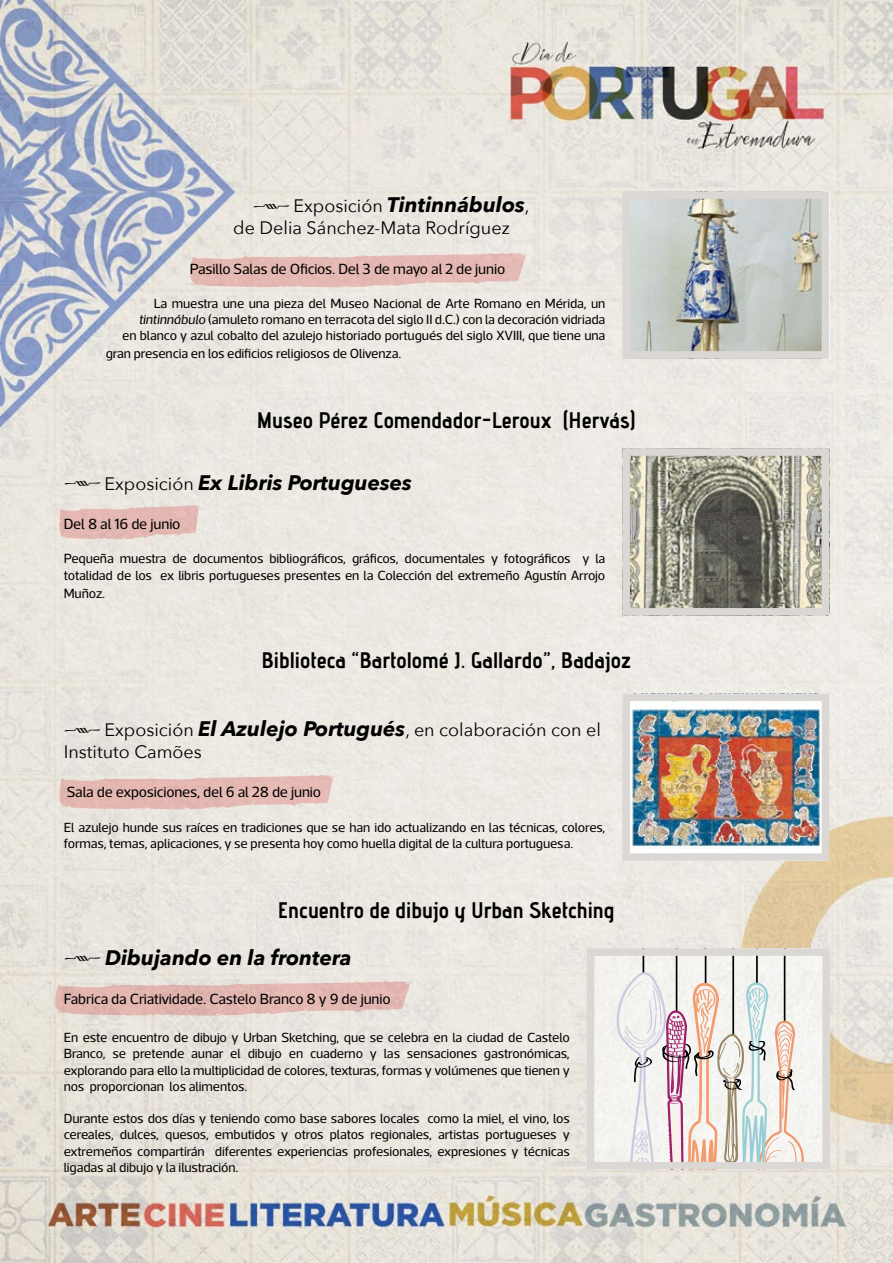
<style>
.page{position:relative;width:893px;height:1263px;background:#fff}
.page>*{position:absolute;margin:0;border:0;box-sizing:border-box;transform-origin:0 0}
.t1{font:22.5px "advent Bd 3";color:#000}
.t2{font:italic 700 21px "Avenir Next";color:#000}
.t3{font:18px/21.6px "Avenir Next";color:#000}
.t4{font:15px "Acto";letter-spacing:-.01em;color:#000}
.t5{font:13.5px/16.2px "Acto";letter-spacing:-.01em;color:#000}
.s1{font-family:"Type Embellishments One Let Plain";font-weight:400;font-style:normal;font-size:22.5px}
.s2{font-weight:400;font-style:normal;font-size:18px}
.s3{font-style:italic}
.s4{font-family:"Type Embellishments One Let Plain";font-size:22.5px}
.s5{font-weight:700;font-style:italic;font-size:21px}
</style>
<div class="page">
<img style="left:0;top:0;width:893px;height:1263px">
<svg style="left:189px;top:253px;width:339px;height:35px;background:#e5c1bb"></svg>
<svg style="left:58px;top:505px;width:142px;height:35px;background:#e4c0bb"></svg>
<svg style="left:58px;top:775px;width:278px;height:35px;background:#e5c1bb"></svg>
<img style="left:631px;top:200px;width:189px;height:150px">
<div style="left:622px;top:191px;width:207px;height:168px;border:8px solid #dbd7d4"></div>
<img style="left:631px;top:457px;width:189px;height:149px">
<div style="left:622px;top:448px;width:207px;height:167px;border:8px solid #dbd7d4"></div>
<img style="left:631px;top:702px;width:189px;height:150px">
<div style="left:622px;top:693px;width:207px;height:168px;border:8px solid #dbd7d4"></div>
<svg style="left:54px;top:981px;width:359px;height:35px;background:#e2beb9"></svg>
<div style="left:596px;top:957px;width:225px;height:203px;background:#f4f3ef"></div>
<svg style="left:613px;top:957px;width:194px;height:203px"></svg>
<div style="left:587px;top:948px;width:243px;height:221px;border:8px solid #dbd7d4"></div>
<h2 class="t2" style="left:253px;top:187px;width:278px"><span class="s1">k</span> <span class="s2">Exposición</span> Tintinnábulos<span class="s2">,</span></h2>
<h3 class="t3" style="left:233px;top:216px;width:278px">de Delia Sánchez-Mata Rodríguez</h3>
<p class="t4" style="left:190px;top:260px;width:317px">Pasillo Salas de Oficios. Del 3 de mayo al 2 de junio</p>
<p class="t5" style="left:122px;top:295px;width:485px;text-align:right">La muestra une una pieza del Museo Nacional de Arte Romano en Mérida, un <span class="s3">tintinnábulo</span> (amuleto romano en terracota del siglo II d.C.) con la decoración vidriada en blanco y azul cobalto del azulejo historiado portugués del siglo XVIII, que tiene una</p>
<p class="t5" style="left:106px;top:345px;width:297px">gran presencia en los edificios religiosos de Olivenza.</p>
<h1 class="t1" style="left:257px;top:407px;width:381px">Museo Pérez Comendador-Leroux (Hervás)</h1>
<h2 class="t2" style="left:64px;top:464px;width:350px"><span class="s1">k</span> <span class="s2">Exposición</span> Ex Libris Portugueses</h2>
<p class="t4" style="left:64px;top:515px;width:118px">Del 8 al 16 de junio</p>
<p class="t5" style="left:64px;top:550px;width:543px">Pequeña muestra de documentos bibliográficos, gráficos, documentales y fotográficos y la totalidad de los ex libris portugueses presentes en la Colección del extremeño Agustín Arrojo</p>
<p class="t5" style="left:64px;top:585px;width:43px">Muñoz.</p>
<h1 class="t1" style="left:261px;top:646px;width:371px">Biblioteca “Bartolomé J. Gallardo”, Badajoz</h1>
<h3 class="t3" style="left:64px;top:718px;width:539px"><span class="s4">k</span> Exposición <span class="s5">El Azulejo Portugués</span>, en colaboración con el<br>Instituto Camões</h3>
<p class="t4" style="left:67px;top:783px;width:256px">Sala de exposiciones, del 6 al 28 de junio</p>
<p class="t5" style="left:64px;top:819px;width:543px">El azulejo hunde sus raíces en tradiciones que se han ido actualizando en las técnicas, colores, formas, temas, aplicaciones, y se presenta hoy como huella digital de la cultura portuguesa.</p>
<h1 class="t1" style="left:278px;top:896px;width:338px">Encuentro de dibujo y Urban Sketching</h1>
<h2 class="t2" style="left:64px;top:939px;width:289px"><span class="s1">k</span> Dibujando en la frontera</h2>
<p class="t4" style="left:64px;top:990px;width:328px">Fabrica da Criatividade. Castelo Branco 8 y 9 de junio</p>
<p class="t5" style="left:64px;top:1029px;width:508px;text-align:justify">En este encuentro de dibujo y Urban Sketching, que se celebra en la ciudad de Castelo Branco, se pretende aunar el dibujo en cuaderno y las sensaciones gastronómicas, explorando para ello la multiplicidad de colores, texturas, formas y volúmenes que tienen y nos proporcionan los alimentos.</p>
<p class="t5" style="left:64px;top:1110px;width:508px;text-align:justify">Durante estos dos días y teniendo como base sabores locales como la miel, el vino, los cereales, dulces, quesos, embutidos y otros platos regionales, artistas portugueses y extremeños compartirán diferentes experiencias profesionales, expresiones y técnicas ligadas al dibujo y la ilustración.</p>
</div>
